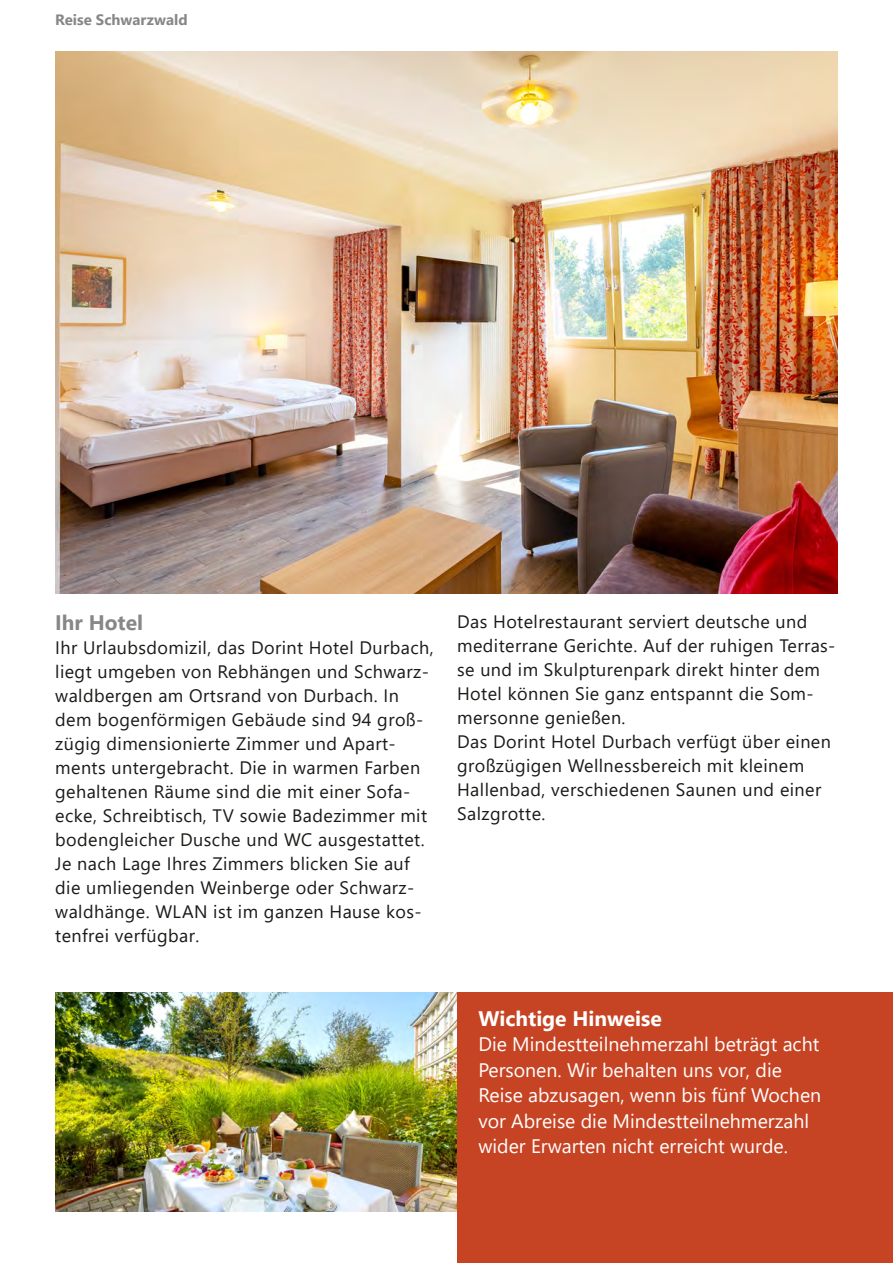
<style>
.page{position:relative;width:893px;height:1263px;background:#fff}
.page>*{position:absolute;margin:0;border:0;box-sizing:border-box;transform-origin:0 0}
.t1{font:700 21px "Segoe UI";color:#fff}
.t2{font:700 21px "Segoe UI";color:#878786}
.t3{font:19.5px/25.5px "Segoe UI";color:#fff}
.t4{font:18px/24px "Segoe UI";letter-spacing:.025em;color:#1a1a18}
.t5{font:700 15px "Segoe UI";color:#878786}
</style>
<div class="page">
<img style="left:55px;top:992px;width:402px;height:220px">
<img style="left:55px;top:51px;width:783px;height:542px">
<div style="left:457px;top:992px;width:436px;height:271px;background:#c64424"></div>
<p class="t5" style="left:55px;top:14px;width:134px">Reise Schwarzwald</p>
<p class="t2" style="left:55px;top:615px;width:89px">Ihr Hotel</p>
<p class="t4" style="left:55px;top:637px;width:380px">Ihr Urlaubsdomizil, das Dorint Hotel Durbach, liegt umgeben von Rebhängen und Schwarz&shy;waldbergen am Ortsrand von Durbach. In dem bogenförmigen Gebäude sind 94 groß&shy;zügig dimensionierte Zimmer und Apart&shy;ments untergebracht. Die in warmen Farben gehaltenen Räume sind die mit einer Sofa&shy;ecke, Schreibtisch, TV sowie Badezimmer mit bodengleicher Dusche und WC ausgestattet.<br>Je nach Lage Ihres Zimmers blicken Sie auf die umliegenden Weinberge oder Schwarz&shy;waldhänge. WLAN ist im ganzen Hause kos&shy;tenfrei verfügbar.</p>
<p class="t4" style="left:457px;top:611px;width:380px">Das Hotelrestaurant serviert deutsche und mediterrane Gerichte. Auf der ruhigen Terras&shy;se und im Skulpturenpark direkt hinter dem Hotel können Sie ganz entspannt die Som&shy;mersonne genießen.<br>Das Dorint Hotel Durbach verfügt über einen großzügigen Wellnessbereich mit kleinem Hallenbad, verschiedenen Saunen und einer Salzgrotte.</p>
<p class="t1" style="left:478px;top:1010px;width:185px">Wichtige Hinweise</p>
<p class="t3" style="left:478px;top:1033px;width:344px">Die Mindestteilnehmerzahl beträgt acht Personen. Wir behalten uns vor, die Reise abzusagen, wenn bis fünf Wochen vor Abreise die Mindestteilnehmerzahl wider Erwarten nicht erreicht wurde.</p>
</div>
